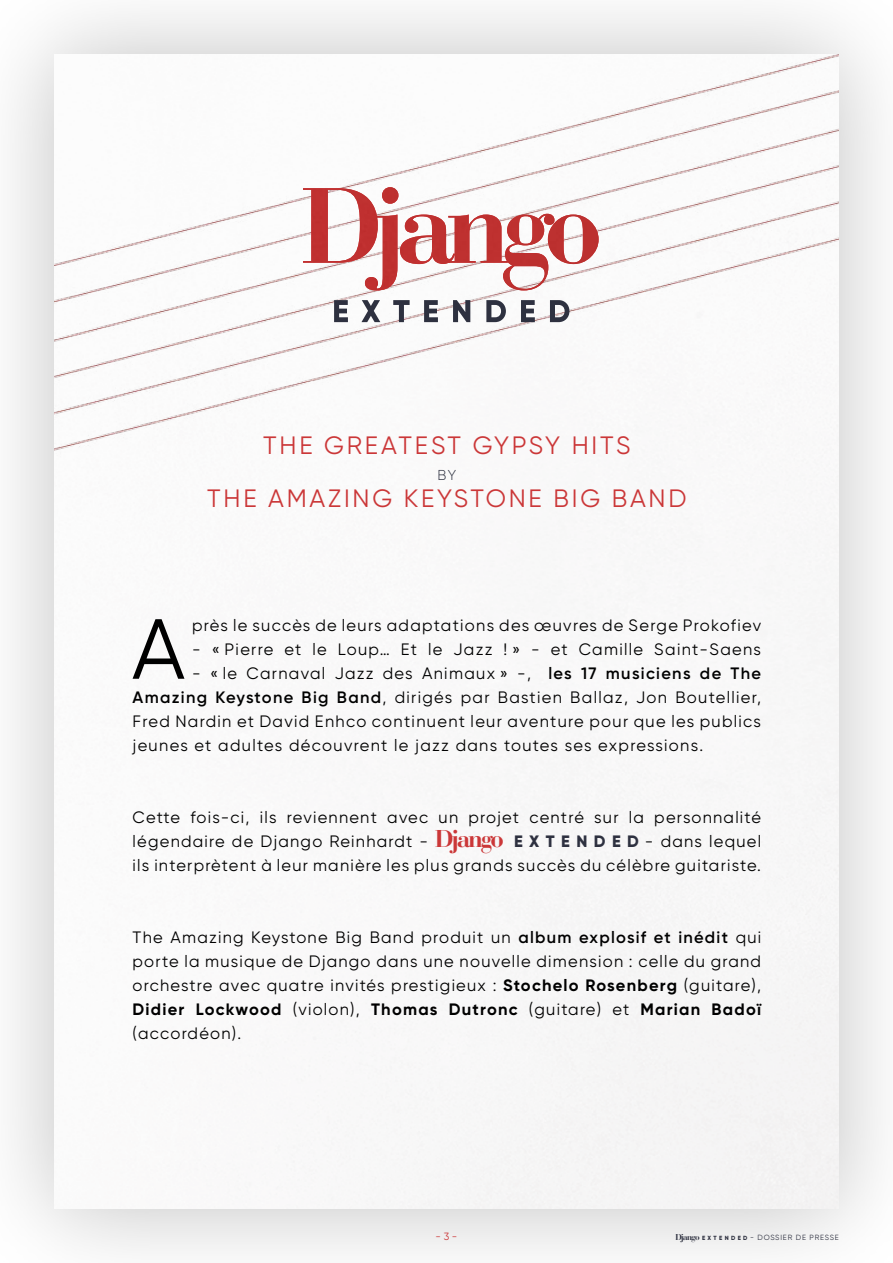
<style>
.page{position:relative;width:893px;height:1263px;background:#fff}
.page>*{position:absolute;margin:0;border:0;box-sizing:border-box;transform-origin:0 0}
.t1{font:85.05px "Gilroy";color:#000}
.t2{font:25.05px "Gilroy";letter-spacing:.11em;color:#cb3738}
.t3{font:16.5px/24px "Gilroy";letter-spacing:.075em;color:#000;text-align:justify}
.t4{font:300 14.4px "Gilroy";color:#2e3140}
.t5{font:10.5px "Gilroy";color:#cb3738}
.t6{font:7.5px "Gilroy";letter-spacing:.11em;color:#2e3140}
.s1{font-weight:600}
.s2{font-family:"Bauer Bodoni BT";font-weight:700;font-size:25.5px;color:#cb3738}
.s3{font-weight:800;color:#2e3140}
.s4{font-weight:700}
.s5{font-family:"Bauer Bodoni BT";font-weight:700;font-size:9px}
.s6{font-weight:800;font-size:6px}
</style>
<div class="page">
<div style="left:0;top:0;width:893px;height:1263px;background:#000;opacity:.25"></div>
<img style="left:54px;top:542px;width:785px;height:667px">
<img style="left:54px;top:54px;width:785px;height:488px">
<svg style="left:334px;top:300px;width:235px;height:22px"></svg>
<img style="left:303px;top:187px;width:296px;height:103px">
<h2 class="t2" style="left:263px;top:430px;width:369px">THE GREATEST GYPSY HITS</h2>
<p class="t4" style="left:438px;top:466px;width:20px">BY</p>
<h2 class="t2" style="left:207px;top:483px;width:481px">THE AMAZING KEYSTONE BIG BAND</h2>
<h1 class="t1" style="left:132px;top:597px;width:55px">A</h1>
<p class="t3" style="left:192px;top:613px;width:571px">près le succès de leurs adaptations des œuvres de Serge Prokofiev</p>
<p class="t3" style="left:192px;top:637px;width:570px">- « Pierre et le Loup… Et le Jazz ! » - et Camille Saint-Saens</p>
<p class="t3" style="left:133px;top:661px;width:630px;text-indent:60px">- « le Carnaval Jazz des Animaux » -, <span class="s1">les 17 musiciens de The Amazing Keystone Big Band</span>, dirigés par Bastien Ballaz, Jon Boutellier, Fred Nardin et David Enhco continuent leur aventure pour que les publics jeunes et adultes découvrent le jazz dans toutes ses expressions.</p>
<p class="t3" style="left:133px;top:805px;width:630px">Cette fois-ci, ils reviennent avec un projet centré sur la personnalité légendaire de Django Reinhardt - <span class="s2">Django</span> <span class="s3">E X T E N D E D</span> - dans lequel ils interprètent à leur manière les plus grands succès du célèbre guitariste.</p>
<p class="t3" style="left:133px;top:925px;width:630px">The Amazing Keystone Big Band produit un <span class="s1">album explosif et inédit</span> qui porte la musique de Django dans une nouvelle dimension : celle du grand orchestre avec quatre invités prestigieux : <span class="s4">Stochelo Rosenberg</span> (guitare), <span class="s4">Didier Lockwood</span> (violon), <span class="s4">Thomas Dutronc</span> (guitare) et <span class="s4">Marian Badoï </span>(accordéon).</p>
<p class="t5" style="left:436px;top:1230px;width:23px">- 3 -</p>
<p class="t6" style="left:675px;top:1232px;width:165px"><span class="s5">Django</span> <span class="s6">E X T E N D E D</span> - DOSSIER DE PRESSE</p>
</div>
